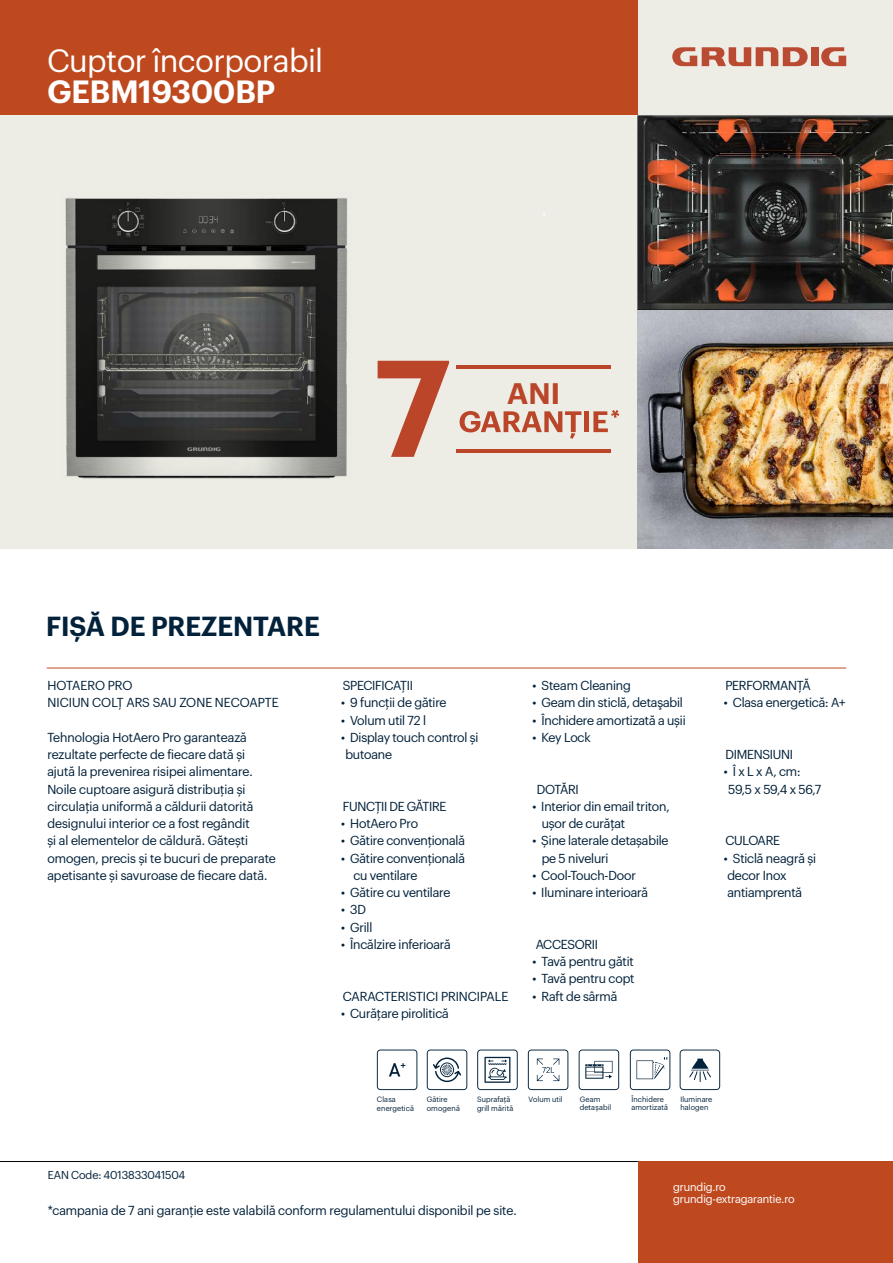
<style>
.page{position:relative;width:893px;height:1263px;background:#fff}
.page>*{position:absolute;margin:0;border:0;box-sizing:border-box;transform-origin:0 0}
.t1{font:31.5px "Grundig Basics";color:#fff}
.t2{font:600 31.5px "Grundig Basics";color:#fff}
.t3{font:600 29.1px "Grundig Basics";color:#ba4529}
.t4{font:600 27px "Grundig Basics";color:#02213a}
.t5{font:12.75px/17.2px "Grundig Basics";letter-spacing:-.01em;color:#02213a}
.t6{font:11.25px/12.8px "Grundig Basics";letter-spacing:-.005em;color:#fff}
.t7{font:11.25px "Grundig Basics";letter-spacing:-.005em;color:#02213a}
.t8{font:7.5px/8.2px "Grundig Basics";letter-spacing:.02em;color:#02213a}
</style>
<div class="page">
<div style="left:0;top:0;width:893px;height:549px;background:#edede6"></div>
<div style="left:811px;top:47px;width:7px;height:19px;background:#ba4a32"></div>
<svg style="left:818px;top:47px;width:28px;height:19px"></svg>
<svg style="left:672px;top:47px;width:136px;height:19px"></svg>
<div style="left:0;top:0;width:638px;height:115px;background:#bf491f"></div>
<hr style="left:47px;top:668px;width:799px;height:1px;background:#bf491f">
<hr style="left:0;top:1161px;width:638px;height:1px;background:#000">
<div style="left:639px;top:1161px;width:254px;height:102px;background:#bf491f"></div>
<img style="left:65px;top:198px;width:283px;height:281px">
<img style="left:638px;top:309px;width:255px;height:240px">
<svg style="left:378px;top:361px;width:71px;height:96px"></svg>
<svg style="left:460px;top:411px;width:121px;height:28px"></svg>
<div style="left:584px;top:411px;width:5px;height:21px;background:#ba4529"></div>
<hr style="left:456px;top:365px;width:155px;height:3px;background:#ba4529">
<hr style="left:456px;top:449px;width:155px;height:3px;background:#ba4529">
<svg style="left:593px;top:410px;width:26px;height:22px"></svg>
<svg style="left:579px;top:1049px;width:40px;height:41px"></svg>
<svg style="left:630px;top:1049px;width:40px;height:41px"></svg>
<svg style="left:680px;top:1049px;width:40px;height:41px"></svg>
<svg style="left:528px;top:1049px;width:40px;height:41px"></svg>
<svg style="left:427px;top:1049px;width:40px;height:41px"></svg>
<svg style="left:477px;top:1049px;width:41px;height:41px"></svg>
<img style="left:638px;top:115px;width:255px;height:194px">
<svg style="left:377px;top:1049px;width:40px;height:41px"></svg>
<h1 class="t1" style="left:47px;top:37px;width:277px">Cuptor încorporabil</h1>
<h1 class="t2" style="left:47px;top:68px;width:229px">GEBM19300BP</h1>
<h2 class="t3" style="left:507px;top:371px;width:54px">ANI</h2>
<h3 class="t4" style="left:46px;top:605px;width:275px">FIȘĂ DE PREZENTARE</h3>
<p class="t5" style="left:47px;top:676px;width:233px">HOTAERO PRO<br>NICIUN COLȚ ARS SAU ZONE NECOAPTE</p>
<p class="t5" style="left:47px;top:727px;width:230px">Tehnologia HotAero Pro garantează rezultate perfecte de fiecare dată și ajută la prevenirea risipei alimentare.<br>Noile cuptoare asigură distribuția și circulația uniformă a căldurii datorită designului interior ce a fost regândit<br>și al elementelor de căldură. Gătești omogen, precis și te bucuri de preparate apetisante și savuroase de fiecare dată.</p>
<p class="t5" style="left:343px;top:676px;width:72px">SPECIFICAȚII</p>
<p class="t5" style="left:341px;top:693px;width:107px">• 9 funcţii de gătire</p>
<p class="t5" style="left:341px;top:710px;width:86px">• Volum util 72 l</p>
<p class="t5" style="left:345px;top:727px;width:135px;text-indent:-4px">• Display touch control și butoane</p>
<p class="t5" style="left:343px;top:796px;width:105px">FUNCȚII DE GĂTIRE</p>
<p class="t5" style="left:341px;top:814px;width:79px">• HotAero Pro</p>
<p class="t5" style="left:341px;top:831px;width:125px">• Gătire convenţională</p>
<p class="t5" style="left:353px;top:848px;width:113px;text-indent:-12px">• Gătire convenţională cu ventilare</p>
<p class="t5" style="left:341px;top:883px;width:111px">• Gătire cu ventilare</p>
<p class="t5" style="left:341px;top:900px;width:26px">• 3D</p>
<p class="t5" style="left:341px;top:917px;width:33px">• Grill</p>
<p class="t5" style="left:341px;top:934px;width:111px">• Încălzire inferioară</p>
<p class="t5" style="left:343px;top:986px;width:167px">CARACTERISTICI PRINCIPALE</p>
<p class="t5" style="left:341px;top:1003px;width:109px">• Curățare pirolitică</p>
<p class="t5" style="left:532px;top:676px;width:100px">• Steam Cleaning</p>
<p class="t5" style="left:532px;top:693px;width:152px">• Geam din sticlă, detaşabil</p>
<p class="t5" style="left:532px;top:710px;width:155px">• Închidere amortizată a ușii</p>
<p class="t5" style="left:532px;top:727px;width:60px">• Key Lock</p>
<p class="t5" style="left:537px;top:779px;width:43px">DOTĂRI</p>
<p class="t5" style="left:542px;top:796px;width:129px;text-indent:-9px">• Interior din email triton, ușor de curățat</p>
<p class="t5" style="left:542px;top:831px;width:128px;text-indent:-9px">• Șine laterale detașabile pe 5 niveluri</p>
<p class="t5" style="left:532px;top:865px;width:105px">• Cool-Touch-Door</p>
<p class="t5" style="left:532px;top:883px;width:117px">• Iluminare interioară</p>
<p class="t5" style="left:536px;top:934px;width:64px">ACCESORII</p>
<p class="t5" style="left:532px;top:952px;width:103px">• Tavă pentru gătit</p>
<p class="t5" style="left:532px;top:969px;width:104px">• Tavă pentru copt</p>
<p class="t5" style="left:532px;top:986px;width:86px">• Raft de sârmă</p>
<p class="t5" style="left:725px;top:676px;width:87px">PERFORMANȚĂ</p>
<p class="t5" style="left:724px;top:693px;width:123px">• Clasa energetică: A+</p>
<p class="t5" style="left:725px;top:745px;width:69px">DIMENSIUNI</p>
<p class="t5" style="left:728px;top:762px;width:94px;text-indent:-4px">• Î x L x A, cm:<br>59,5 x 59,4 x 56,7</p>
<p class="t5" style="left:725px;top:831px;width:56px">CULOARE</p>
<p class="t5" style="left:724px;top:848px;width:94px">• Sticlă neagră și decor Inox antiamprentă</p>
<p class="t7" style="left:48px;top:1167px;width:139px">EAN Code: 4013833041504</p>
<p class="t8" style="left:377px;top:1095px;width:39px">Clasa energetică</p>
<p class="t8" style="left:427px;top:1095px;width:35px">Gătire omogenă</p>
<p class="t8" style="left:477px;top:1095px;width:38px">Suprafață grill mărită</p>
<p class="t8" style="left:529px;top:1094px;width:35px">Volum util</p>
<p class="t8" style="left:631px;top:1094px;width:38px">Închidere amortizată</p>
<p class="t8" style="left:580px;top:1094px;width:33px">Geam detașabil</p>
<p class="t8" style="left:680px;top:1094px;width:34px">Iluminare halogen</p>
<p class="t5" style="left:48px;top:1201px;width:470px">*campania de 7 ani garanție este valabilă conform regulamentului disponibil pe site.</p>
<p class="t6" style="left:673px;top:1179px;width:123px">grundig.ro grundig-extragarantie.ro</p>
</div>
